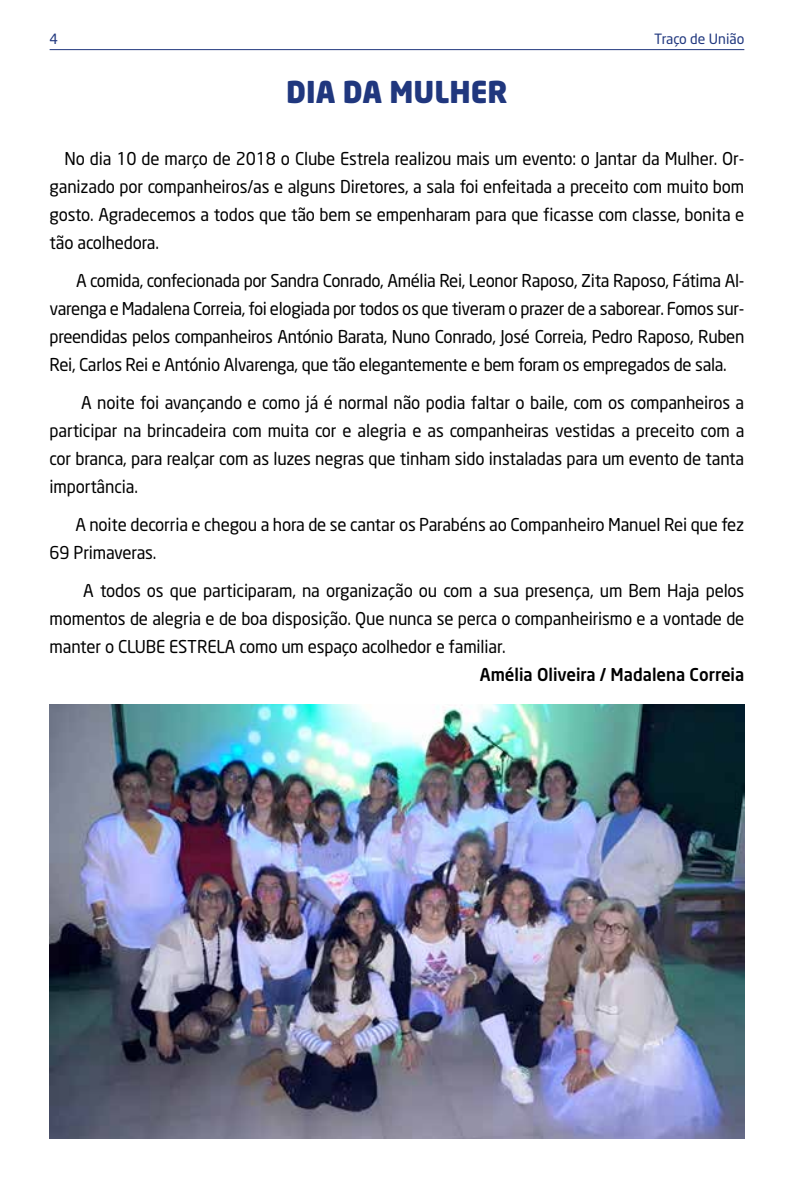
<style>
.page{position:relative;width:794px;height:1191px;background:#fff}
.page>*{position:absolute;margin:0;border:0;box-sizing:border-box;transform-origin:0 0}
.t1{font:900 29.75px "Neo Sans";color:#20377e;scale:.96 1}
.t2{font:17.5px/28px "Neo Sans";letter-spacing:-.01em;color:#000;text-align:justify;scale:.96 1}
.t3{font:500 17.5px "Neo Sans";color:#000;scale:.96 1}
.t4{font:14px "Neo Sans";color:#20377e}
</style>
<div class="page">
<hr style="left:50px;top:49px;width:694px;height:1px;background:#20377e">
<img style="left:50px;top:704px;width:694px;height:434px">
<p class="t4" style="left:50px;top:31px;width:10px">4</p>
<p class="t4" style="left:654px;top:31px;width:92px">Traço de União</p>
<h1 class="t1" style="left:286px;top:72px;width:232px">DIA DA MULHER</h1>
<p class="t2" style="left:50px;top:144px;width:725px;text-indent:15px">No dia 10 de março de 2018 o Clube Estrela realizou mais um evento: o Jantar da Mulher. Or&shy;ganizado por companheiros/as e alguns Diretores, a sala foi enfeitada a preceito com muito bom gosto. Agradecemos a todos que tão bem se empenharam para que ficasse com classe, bonita e tão acolhedora.</p>
<p class="t2" style="left:50px;top:266px;width:725px;text-indent:26px">A comida, confecionada por Sandra Conrado, Amélia Rei, Leonor Raposo, Zita Raposo, Fátima Al&shy;varenga e Madalena Correia, foi elogiada por todos os que tiveram o prazer de a saborear. Fomos sur&shy;preendidas pelos companheiros António Barata, Nuno Conrado, José Correia, Pedro Raposo, Ruben Rei, Carlos Rei e António Alvarenga, que tão elegantemente e bem foram os empregados de sala.</p>
<p class="t2" style="left:50px;top:388px;width:725px;text-indent:32px">A noite foi avançando e como já é normal não podia faltar o baile, com os companheiros a participar na brincadeira com muita cor e alegria e as companheiras vestidas a preceito com a cor branca, para realçar com as luzes negras que tinham sido instaladas para um evento de tanta importância.</p>
<p class="t2" style="left:50px;top:510px;width:725px;text-indent:26px">A noite decorria e chegou a hora de se cantar os Parabéns ao Companheiro Manuel Rei que fez<br>69 Primaveras.</p>
<p class="t2" style="left:50px;top:576px;width:725px;text-indent:34px">A todos os que participaram, na organização ou com a sua presença, um Bem Haja pelos momentos de alegria e de boa disposição. Que nunca se perca o companheirismo e a vontade de manter o CLUBE ESTRELA como um espaço acolhedor e familiar.</p>
<p class="t3" style="left:480px;top:663px;width:277px">Amélia Oliveira / Madalena Correia</p>
</div>
